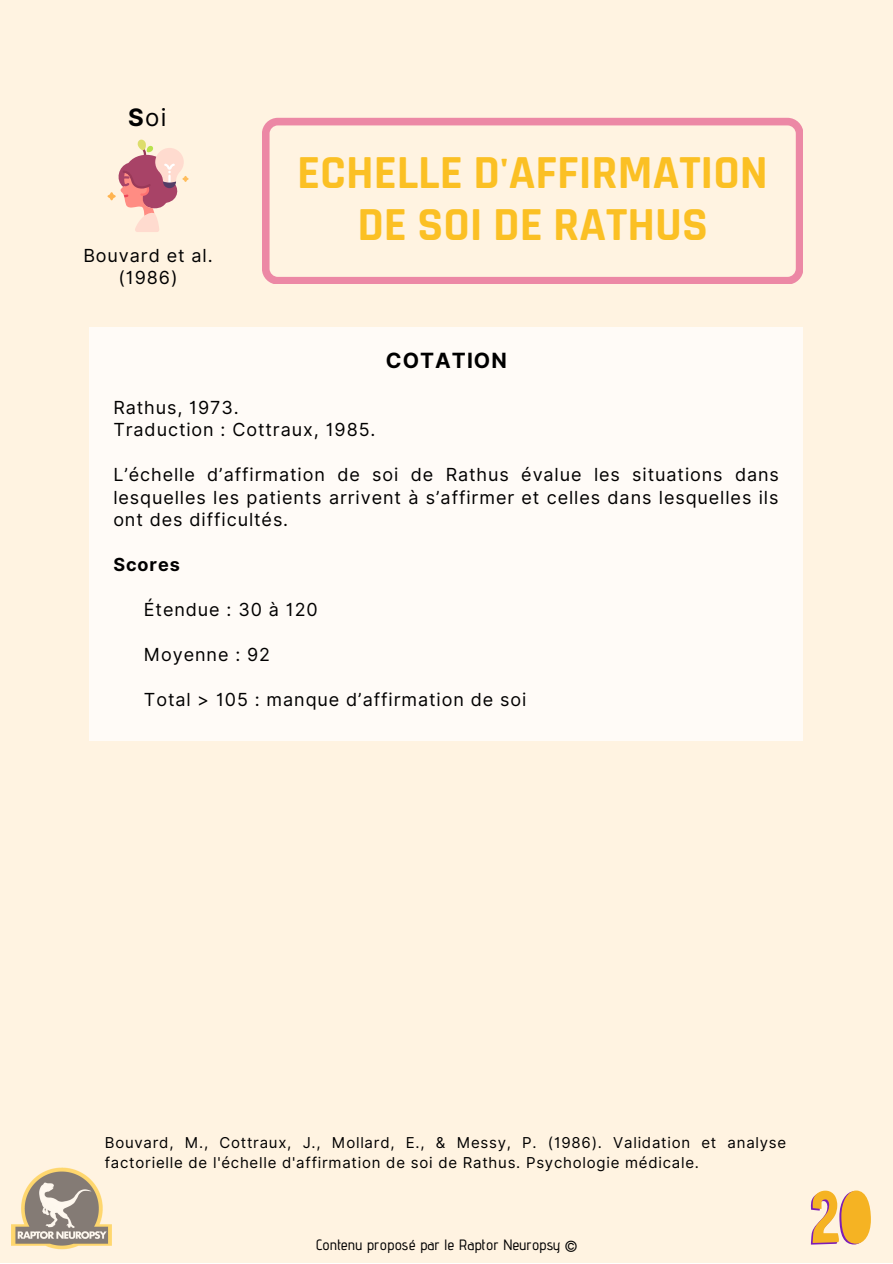
<style>
.page{position:relative;width:893px;height:1264px;background:#fff}
.page>*{position:absolute;margin:0;border:0;box-sizing:border-box;transform-origin:0 0}
.t1{font:700 48px/51.8px "Rajdhani";color:#fbc024;text-align:center}
.t2{font:24px "Inter";color:#000}
.t3{font:700 21px "Inter";letter-spacing:.05em;color:#000}
.t4{font:18px/22.5px "Inter";letter-spacing:.05em;color:#000;text-align:center}
.t5{font:700 18px "Inter";letter-spacing:.05em;color:#000}
.t6{font:15px/19px "Inter";letter-spacing:.05em;color:#000}
.t7{font:500 15px "Advent Pro";letter-spacing:.01em;color:#000}
.s1{font-weight:700}
</style>
<div class="page">
<div style="left:0;top:0;width:892px;height:1262px;background:#fff3e1"></div>
<svg style="left:107px;top:139px;width:81px;height:93px"></svg>
<svg style="left:262px;top:118px;width:540px;height:166px"></svg>
<div style="left:89px;top:327px;width:713px;height:413px;background:#fffbf7"></div>
<svg style="left:810px;top:1190px;width:60px;height:54px"></svg>
<img style="left:11px;top:1167px;width:100px;height:83px">
<h2 class="t2" style="left:128px;top:103px;width:40px"><span class="s1">S</span>oi</h2>
<p class="t4" style="left:83px;top:244px;width:131px">Bouvard et al. (1986)</p>
<h1 class="t1" style="left:297px;top:148px;width:472px">ECHELLE D'AFFIRMATION<br>DE SOI DE RATHUS</h1>
<p class="t3" style="left:386px;top:347px;width:122px">COTATION</p>
<p class="t4" style="left:113px;top:396px;width:263px;text-align:left">Rathus, 1973.<br>Traduction : Cottraux, 1985.</p>
<p class="t4" style="left:113px;top:463px;width:667px;text-align:justify">L’échelle d’affirmation de soi de Rathus évalue les situations dans lesquelles les patients arrivent à s’affirmer et celles dans lesquelles ils ont des difficultés.</p>
<p class="t5" style="left:113px;top:554px;width:68px">Scores</p>
<p class="t4" style="left:144px;top:598px;width:175px">Étendue : 30 à 120</p>
<p class="t4" style="left:144px;top:643px;width:128px">Moyenne : 92</p>
<p class="t4" style="left:144px;top:688px;width:384px">Total &gt; 105 : manque d’affirmation de soi</p>
<p class="t6" style="left:105px;top:1133px;width:683px">Bouvard, M., Cottraux, J., Mollard, E., &amp; Messy, P. (1986). Validation et analyse factorielle de l'échelle d'affirmation de soi de Rathus. Psychologie médicale.</p>
<p class="t7" style="left:315px;top:1234px;width:263px">Contenu proposé par le Raptor Neuropsy ©</p>
</div>
